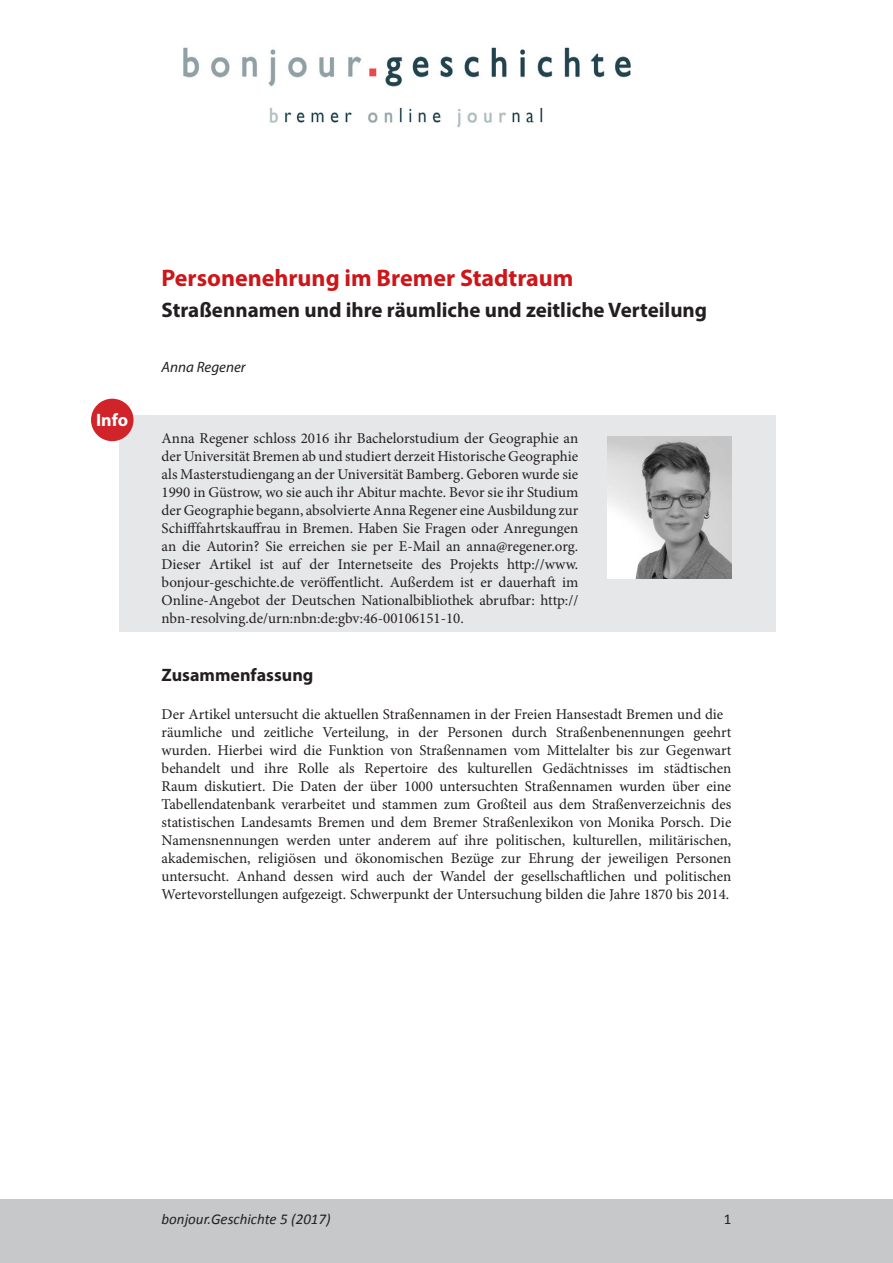
<style>
.page{position:relative;width:893px;height:1263px;background:#fff}
.page>*{position:absolute;margin:0;border:0;box-sizing:border-box;transform-origin:0 0}
.t1{font:700 24px "Myriad Pro";color:#cd1619}
.t2{font:700 21px "Myriad Pro";color:#231f20}
.t3{font:700 18px "Myriad Pro";color:#231f20}
.t4{font:700 18px "Myriad Pro";color:#fff}
.t5{font:15px/18px "Minion Pro";color:#231f20;text-align:justify}
.t6{font:italic 15px "Calibri";color:#231f20}
.t7{font:italic 15px "Myriad Pro";color:#231f20}
.t8{font:15px "Calibri";color:#231f20}
</style>
<div class="page">
<div style="left:119px;top:415px;width:657px;height:216px;background:#e6e7e9"></div>
<img style="left:607px;top:437px;width:124px;height:141px">
<div style="left:91px;top:399px;width:43px;height:42px;background:#d1232a;border-radius:50%"></div>
<img style="left:183px;top:47px;width:448px;height:81px">
<div style="left:1px;top:1199px;width:892px;height:64px;background:#c7c8ca"></div>
<p class="t4" style="left:96px;top:409px;width:34px">Info</p>
<p class="t1" style="left:162px;top:262px;width:413px">Personenehrung im Bremer Stadtraum</p>
<p class="t2" style="left:162px;top:297px;width:547px">Straßennamen und ihre räumliche und zeitliche Verteilung</p>
<p class="t7" style="left:162px;top:358px;width:86px">Anna Regener</p>
<p class="t5" style="left:162px;top:429px;width:418px">Anna Regener schloss 2016 ihr Bachelorstudium der Geographie an der Universität Bremen ab und studiert derzeit Historische Geographie als Masterstudiengang an der Universität Bamberg. Geboren wurde sie 1990 in Güstrow, wo sie auch ihr Abitur machte. Bevor sie ihr Studium der Geographie begann, absolvierte Anna Regener eine Ausbildung zur Schifffahrtskauffrau in Bremen. Haben Sie Fragen oder Anregungen an die Autorin? Sie erreichen sie per E-Mail an anna@regener.org.<br>Dieser Artikel ist auf der Internetseite des Projekts http://www. bonjour-geschichte.de veröffentlicht. Außerdem ist er dauerhaft im Online-Angebot der Deutschen Nationalbibliothek abrufbar: http:// nbn-resolving.de/urn:nbn:de:gbv:46-00106151-10.</p>
<p class="t3" style="left:162px;top:663px;width:153px">Zusammenfassung</p>
<p class="t5" style="left:162px;top:705px;width:563px">Der Artikel untersucht die aktuellen Straßennamen in der Freien Hansestadt Bremen und die</p>
<p class="t5" style="left:162px;top:723px;width:571px">räumliche und zeitliche Verteilung, in der Personen durch Straßenbenennungen geehrt wurden. Hierbei wird die Funktion von Straßennamen vom Mittelalter bis zur Gegenwart behandelt und ihre Rolle als Repertoire des kulturellen Gedächtnisses im städtischen Raum diskutiert. Die Daten der über 1000 untersuchten Straßennamen wurden über eine Tabellendatenbank verarbeitet und stammen zum Großteil aus dem Straßenverzeichnis des statistischen Landesamts Bremen und dem Bremer Straßenlexikon von Monika Porsch. Die Namensnennungen werden unter anderem auf ihre politischen, kulturellen, militärischen, akademischen, religiösen und ökonomischen Bezüge zur Ehrung der jeweiligen Personen untersucht. Anhand dessen wird auch der Wandel der gesellschaftlichen und politischen Wertevorstellungen aufgezeigt. Schwerpunkt der Untersuchung bilden die Jahre 1870 bis 2014.</p>
<p class="t6" style="left:162px;top:1209px;width:171px">bonjour.Geschichte 5 (2017)</p>
<p class="t8" style="left:724px;top:1210px;width:9px">1</p>
</div>
